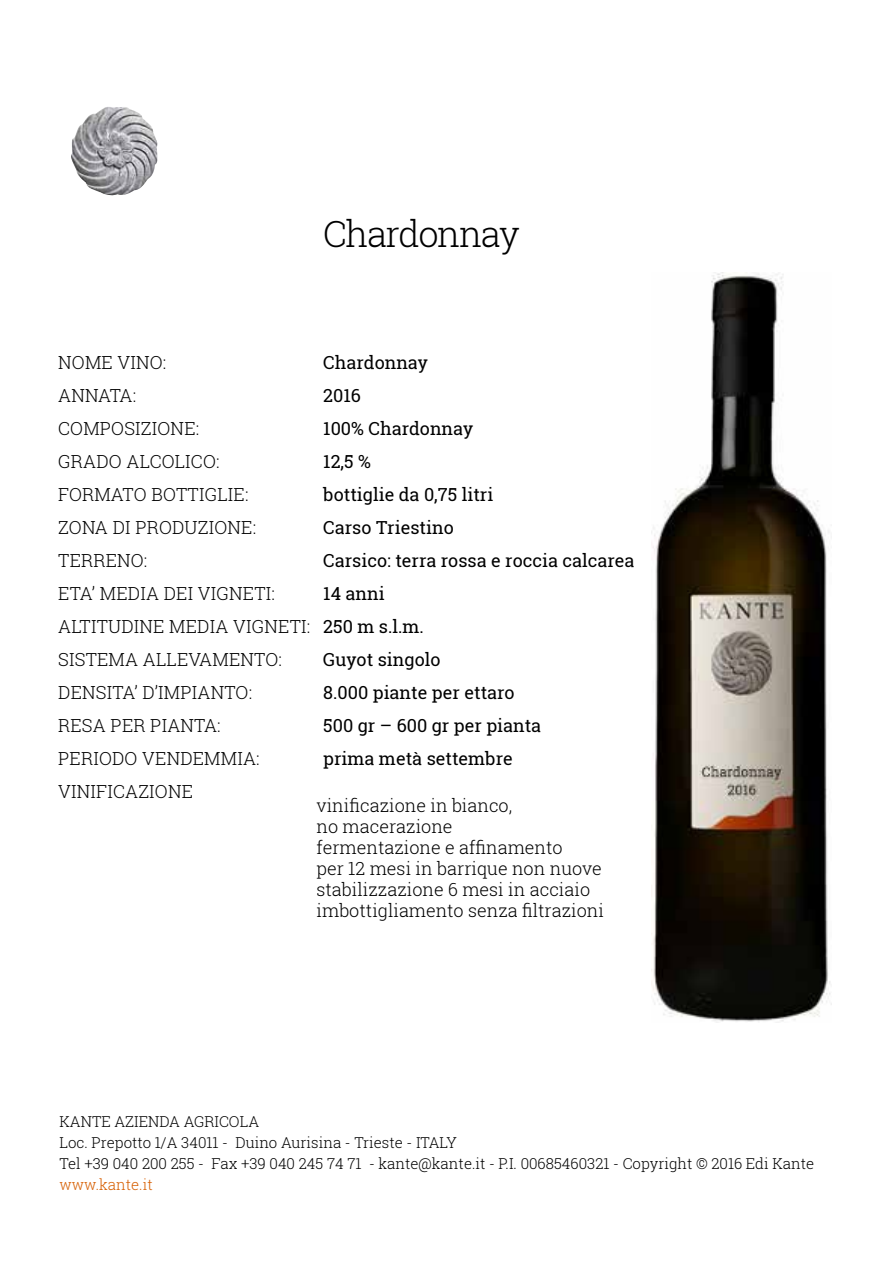
<style>
.page{position:relative;width:893px;height:1263px;background:#fff}
.page>*{position:absolute;margin:0;border:0;box-sizing:border-box;transform-origin:0 0}
.t1{font:300 36px "Roboto Slab";letter-spacing:-.04em;color:#000}
.t2{font:300 18px/33px "Roboto Slab";letter-spacing:.01em;color:#020202}
.t3{font:18px/33px "Roboto Slab";color:#000}
.t4{font:300 18px/21px "Roboto Slab";color:#000}
.t5{font:300 15px/21px "Roboto Slab";color:#000}
.t6{font:300 15px "Roboto Slab";color:#d65e00}
</style>
<div class="page">
<img style="left:651px;top:273px;width:180px;height:750px">
<img style="left:71px;top:107px;width:86px;height:88px">
<h1 class="t1" style="left:323px;top:210px;width:198px">Chardonnay</h1>
<p class="t3" style="left:323px;top:346px;width:313px">Chardonnay<br>2016<br>100% Chardonnay<br>12,5 %<br>bottiglie da 0,75 litri<br>Carso Triestino<br>Carsico: terra rossa e roccia calcarea<br>14 anni<br>250 m s.l.m.<br>Guyot singolo<br>8.000 piante per ettaro<br>500 gr – 600 gr per pianta<br>prima metà settembre</p>
<p class="t2" style="left:58px;top:346px;width:253px">NOME VINO:<br>ANNATA:<br>COMPOSIZIONE:<br>GRADO ALCOLICO:<br>FORMATO BOTTIGLIE:<br>ZONA DI PRODUZIONE:<br>TERRENO:<br>ETA’ MEDIA DEI VIGNETI:<br>ALTITUDINE MEDIA VIGNETI:<br>SISTEMA ALLEVAMENTO:<br>DENSITA’ D’IMPIANTO:<br>RESA PER PIANTA:<br>PERIODO VENDEMMIA:<br>VINIFICAZIONE</p>
<p class="t4" style="left:316px;top:794px;width:289px">vinificazione in bianco,<br>no macerazione<br>fermentazione e affinamento<br>per 12 mesi in barrique non nuove stabilizzazione 6 mesi in acciaio imbottigliamento senza filtrazioni</p>
<p class="t5" style="left:59px;top:1111px;width:756px">KANTE AZIENDA AGRICOLA<br>Loc. Prepotto 1/A 34011 - Duino Aurisina - Trieste - ITALY<br>Tel +39 040 200 255 - Fax +39 040 245 74 71 - kante@kante.it - P.I. 00685460321 - Copyright © 2016 Edi Kante</p>
<p class="t6" style="left:60px;top:1174px;width:95px">www.kante.it</p>
</div>
